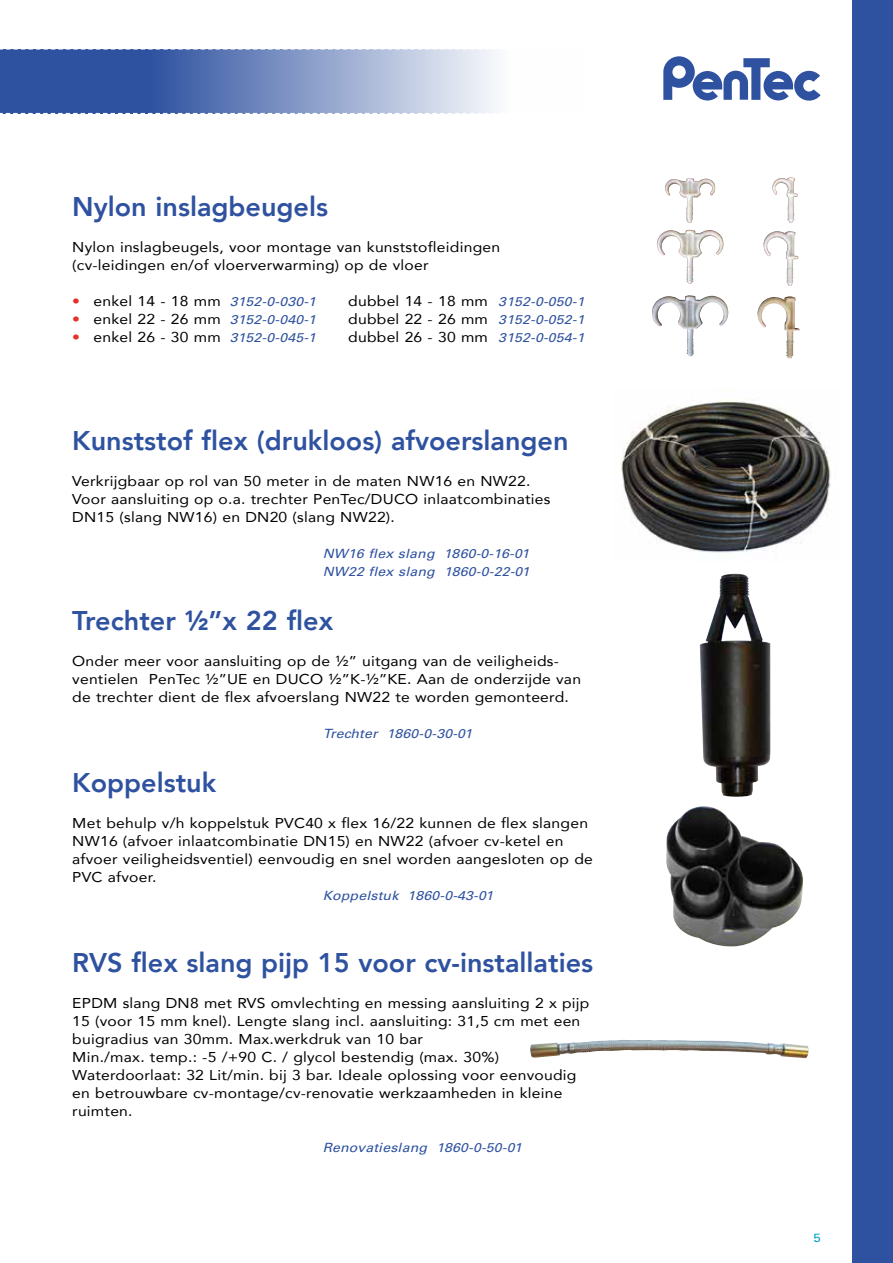
<style>
.page{position:relative;width:893px;height:1263px;background:#fff}
.page>*{position:absolute;margin:0;border:0;box-sizing:border-box;transform-origin:0 0}
.t1{font:800 27px "Avenir";color:#2f52a0}
.t2{font:14.25px/18px "Avenir";letter-spacing:.015em;color:#000;scale:1.1 1}
.t3{font:italic 12.75px/18px "Univers";letter-spacing:.015em;color:#2f52a0;scale:1.1 1}
.t4{font:12px "Univers";color:#00a3c9;scale:1.1 1}
.s1{color:#e63027}
.s2{font-family:"Univers";font-style:italic;font-size:12.75px;color:#2f52a0}
</style>
<div class="page">
<div style="left:853px;top:0;width:40px;height:1263px;background:#2f52a0"></div>
<svg style="left:663px;top:56px;width:158px;height:45px"></svg>
<img style="left:621px;top:401px;width:210px;height:152px">
<img style="left:700px;top:574px;width:70px;height:223px">
<img style="left:530px;top:1040px;width:279px;height:18px">
<img style="left:666px;top:806px;width:137px;height:141px">
<svg style="left:0;top:49px;width:495px;height:65px;background:#758cc0"></svg>
<img style="left:656px;top:177px;width:143px;height:92px">
<h1 class="t1" style="left:72px;top:186px;width:257px">Nylon inslagbeugels</h1>
<p class="t2" style="left:72px;top:238px;width:390px">Nylon inslagbeugels, voor montage van kunststofleidingen (cv-leidingen en/of vloerverwarming) op de vloer</p>
<p class="t2" style="left:72px;top:292px;width:223px"><span class="s1">•</span> enkel 14 - 18 mm <span class="s2">3152-0-030-1</span></p>
<p class="t2" style="left:348px;top:292px;width:216px">dubbel 14 - 18 mm <span class="s2">3152-0-050-1</span></p>
<p class="t2" style="left:72px;top:310px;width:223px"><span class="s1">•</span> enkel 22 - 26 mm <span class="s2">3152-0-040-1</span></p>
<p class="t2" style="left:348px;top:310px;width:216px">dubbel 22 - 26 mm <span class="s2">3152-0-052-1</span></p>
<p class="t2" style="left:72px;top:328px;width:223px"><span class="s1">•</span> enkel 26 - 30 mm <span class="s2">3152-0-045-1</span></p>
<p class="t2" style="left:348px;top:328px;width:216px">dubbel 26 - 30 mm <span class="s2">3152-0-054-1</span></p>
<h1 class="t1" style="left:72px;top:420px;width:498px">Kunststof flex (drukloos) afvoerslangen</h1>
<p class="t2" style="left:72px;top:472px;width:436px">Verkrijgbaar op rol van 50 meter in de maten NW16 en NW22.<br>Voor aansluiting op o.a. trechter PenTec/DUCO inlaatcombinaties<br>DN15 (slang NW16) en DN20 (slang NW22).</p>
<p class="t3" style="left:323px;top:545px;width:190px">NW16 flex slang 1860-0-16-01<br>NW22 flex slang 1860-0-22-01</p>
<h1 class="t1" style="left:72px;top:600px;width:262px">Trechter ½”x 22 flex</h1>
<p class="t2" style="left:72px;top:652px;width:464px">Onder meer voor aansluiting op de ½” uitgang van de veiligheids&shy;ventielen PenTec ½”UE en DUCO ½”K-½”KE. Aan de onderzijde van de trechter dient de flex afvoerslang NW22 te worden gemonteerd.</p>
<p class="t3" style="left:323px;top:725px;width:137px">Trechter 1860-0-30-01</p>
<h1 class="t1" style="left:72px;top:762px;width:145px">Koppelstuk</h1>
<p class="t2" style="left:72px;top:814px;width:475px">Met behulp v/h koppelstuk PVC40 x flex 16/22 kunnen de flex slangen NW16 (afvoer inlaatcombinatie DN15) en NW22 (afvoer cv-ketel en afvoer veiligheidsventiel) eenvoudig en snel worden aangesloten op de PVC afvoer.</p>
<p class="t3" style="left:323px;top:887px;width:156px">Koppelstuk 1860-0-43-01</p>
<h1 class="t1" style="left:72px;top:942px;width:522px">RVS flex slang pijp 15 voor cv-installaties</h1>
<p class="t2" style="left:72px;top:994px;width:472px">EPDM slang DN8 met RVS omvlechting en messing aansluiting 2 x pijp 15 (voor 15 mm knel). Lengte slang incl. aansluiting: 31,5 cm met een buigradius van 30mm. Max.werkdruk van 10 bar<br>Min./max. temp.: -5 /+90 C. / glycol bestendig (max. 30%)<br>Waterdoorlaat: 32 Lit/min. bij 3 bar. Ideale oplossing voor eenvoudig en betrouwbare cv-montage/cv-renovatie werkzaamheden in kleine ruimten.</p>
<p class="t3" style="left:323px;top:1139px;width:182px">Renovatieslang 1860-0-50-01</p>
<p class="t4" style="left:813px;top:1231px;width:8px">5</p>
</div>
